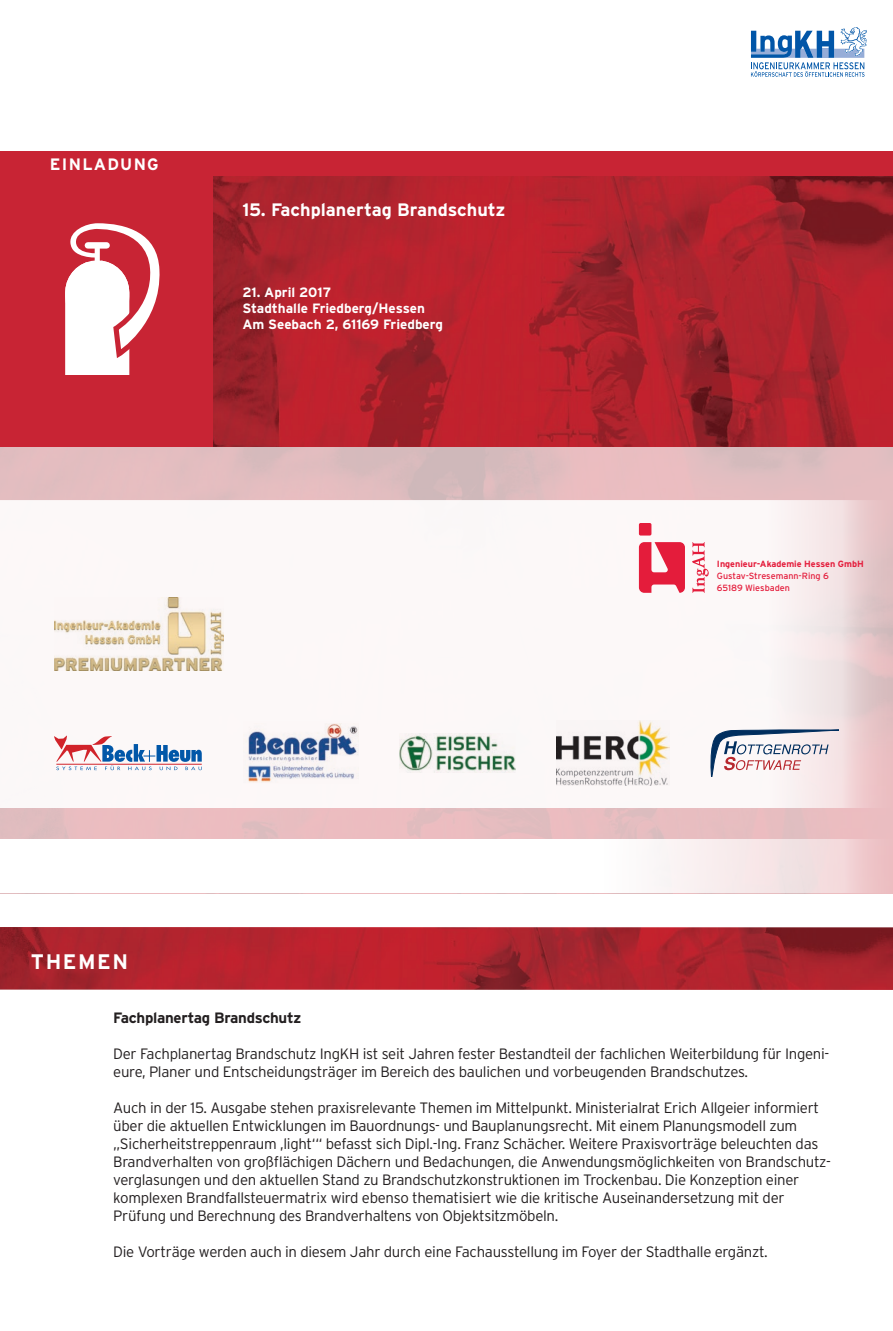
<style>
.page{position:relative;width:893px;height:1331px;background:#fff}
.page>*{position:absolute;margin:0;border:0;box-sizing:border-box;transform-origin:0 0}
.t1{font:700 21px "Interstate";letter-spacing:.075em;color:#fff}
.t2{font:700 18px "Interstate";color:#fff}
.t3{font:700 16.5px "Interstate";letter-spacing:.075em;color:#fff}
.t4{font:300 15px/18px "Interstate";letter-spacing:-.02em;color:#231f20}
.t5{font:700 15px "Interstate";letter-spacing:-.02em;color:#231f20}
.t6{font:700 13.5px "Interstate";color:#fff}
.t7{font:9px "Interstate";color:#e41c3b}
.t8{font:700 9px "Interstate";color:#e41c3b}
</style>
<div class="page">
<img style="left:0;top:446px;width:893px;height:393px">
<svg style="left:751px;top:27px;width:116px;height:50px"></svg>
<svg style="left:662px;top:839px;width:231px;height:54px;fill:#f5e4e5"></svg>
<svg style="left:0;top:500px;width:893px;height:307px"></svg>
<img style="left:0;top:927px;width:893px;height:63px">
<svg style="left:639px;top:542px;width:46px;height:51px"></svg>
<div style="left:639px;top:523px;width:12px;height:12px;background:#e41c3b;border-radius:2px"></div>
<svg style="left:692px;top:542px;width:17px;height:51px"></svg>
<img style="left:213px;top:176px;width:680px;height:270px">
<div style="left:0;top:176px;width:213px;height:270px;background:#c82434"></div>
<div style="left:0;top:151px;width:893px;height:25px;background:#c82434"></div>
<svg style="left:65px;top:223px;width:95px;height:151px"></svg>
<div style="left:95px;top:246px;width:5px;height:16px;background:#fff"></div>
<div style="left:88px;top:242px;width:19px;height:7px;background:#fff"></div>
<div style="left:65px;top:292px;width:64px;height:5px;background:#fff"></div>
<svg style="left:54px;top:736px;width:148px;height:34px"></svg>
<img style="left:243px;top:724px;width:115px;height:58px">
<svg style="left:711px;top:730px;width:128px;height:46px"></svg>
<img style="left:557px;top:721px;width:112px;height:64px">
<img style="left:399px;top:734px;width:117px;height:38px">
<img style="left:54px;top:598px;width:169px;height:72px">
<p class="t3" style="left:50px;top:155px;width:110px">EINLADUNG</p>
<p class="t2" style="left:242px;top:199px;width:265px">15. Fachplanertag Brandschutz</p>
<p class="t6" style="left:242px;top:284px;width:90px">21. April 2017</p>
<p class="t6" style="left:242px;top:301px;width:184px">Stadthalle Friedberg/Hessen</p>
<p class="t6" style="left:242px;top:317px;width:202px">Am Seebach 2, 61169 Friedberg</p>
<p class="t1" style="left:31px;top:949px;width:99px">THEMEN</p>
<p class="t8" style="left:717px;top:559px;width:148px">Ingenieur-Akademie Hessen GmbH</p>
<p class="t7" style="left:717px;top:571px;width:113px">Gustav-Stresemann-Ring 6</p>
<p class="t7" style="left:717px;top:583px;width:75px">65189 Wiesbaden</p>
<p class="t5" style="left:113px;top:1009px;width:190px">Fachplanertag Brandschutz</p>
<p class="t4" style="left:113px;top:1045px;width:718px">Der Fachplanertag Brandschutz IngKH ist seit Jahren fester Bestandteil der fachlichen Weiterbildung für Ingeni&shy;eure, Planer und Entscheidungsträger im Bereich des baulichen und vorbeugenden Brandschutzes.</p>
<p class="t4" style="left:113px;top:1099px;width:719px">Auch in der 15. Ausgabe stehen praxisrelevante Themen im Mittelpunkt. Ministerialrat Erich Allgeier informiert über die aktuellen Entwicklungen im Bauordnungs- und Bauplanungsrecht. Mit einem Planungsmodell zum „Sicherheitstreppenraum ,light‘“ befasst sich Dipl.-Ing. Franz Schächer. Weitere Praxisvorträge beleuchten das Brandverhalten von großflächigen Dächern und Bedachungen, die Anwendungsmöglichkeiten von Brandschutz&shy;verglasungen und den aktuellen Stand zu Brandschutzkonstruktionen im Trockenbau. Die Konzeption einer komplexen Brandfallsteuermatrix wird ebenso thematisiert wie die kritische Auseinandersetzung mit der Prüfung und Berechnung des Brandverhaltens von Objektsitzmöbeln.</p>
<p class="t4" style="left:113px;top:1243px;width:656px">Die Vorträge werden auch in diesem Jahr durch eine Fachausstellung im Foyer der Stadthalle ergänzt.</p>
</div>
